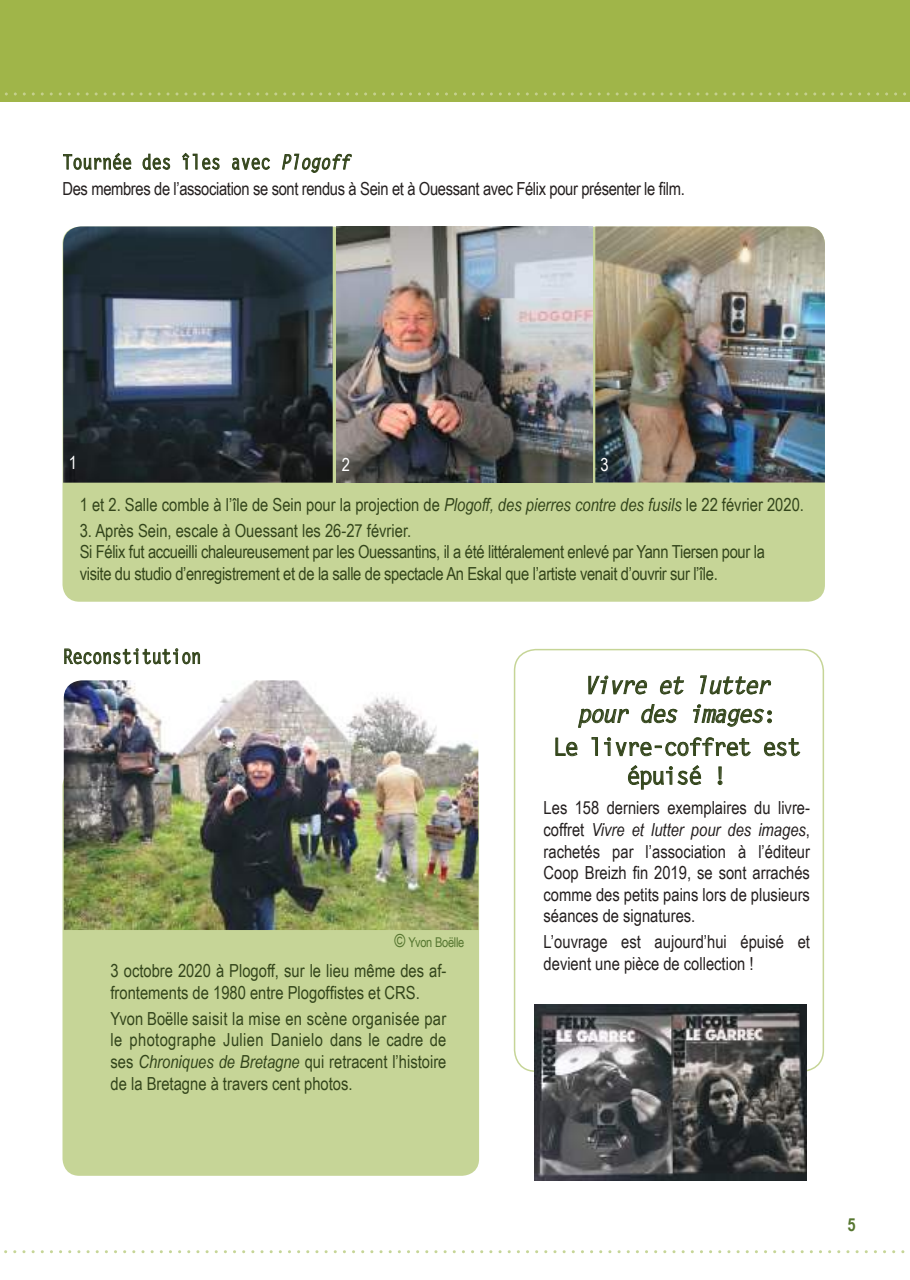
<style>
.page{position:relative;width:910px;height:1280px;background:#fff}
.page>*{position:absolute;margin:0;border:0;box-sizing:border-box;transform-origin:0 0}
.t1{font:italic 700 24px/28.8px "Letter Gothic Std";letter-spacing:-.085em;color:#33451b}
.t2{font:700 24px/28.8px "Letter Gothic Std";letter-spacing:-.085em;color:#33451b;text-align:center}
.t3{font:700 20.25px "Letter Gothic Std";letter-spacing:-.025em;color:#33451b;scale:.85 1}
.t4{font:18px/21.6px "Arial Narrow";color:#33451b}
.t5{font:18px/21.6px "Arial Narrow";color:#241f1f;text-align:justify}
.t6{font:18px/21.6px "Arial Narrow";letter-spacing:-.02em;color:#33451b}
.t7{font:18px "Arial Narrow";letter-spacing:-.02em;color:#241f1f}
.t8{font:18px "Arial Narrow";color:#fff}
.t9{font:700 18px "Arial Narrow";color:#567630}
.t10{font:13.5px "Arial Narrow";letter-spacing:-.02em;color:#567630}
.s1{font-style:italic}
.s2{font-style:italic;font-size:18px}
.s3{font-style:normal}
</style>
<div class="page">
<div style="left:63px;top:770px;width:416px;height:406px;background:#c6d597;border-radius:17px"></div>
<div style="left:0;top:0;width:910px;height:102px;background:#a0b549"></div>
<svg style="left:5px;top:92px;width:901px;height:3px"></svg>
<div style="left:63px;top:227px;width:762px;height:375px;background:#c6d597;border-radius:17px"></div>
<div style="left:514px;top:649px;width:310px;height:423px;border:2px solid #c6d597;border-radius:21px"></div>
<img style="left:534px;top:1005px;width:272px;height:175px">
<svg style="left:588px;top:675px;width:59px;height:19px"></svg>
<svg style="left:660px;top:676px;width:24px;height:18px"></svg>
<svg style="left:700px;top:675px;width:71px;height:19px"></svg>
<svg style="left:578px;top:709px;width:51px;height:19px"></svg>
<svg style="left:641px;top:704px;width:37px;height:19px"></svg>
<svg style="left:693px;top:704px;width:79px;height:23px"></svg>
<svg style="left:555px;top:737px;width:23px;height:19px"></svg>
<svg style="left:591px;top:737px;width:7px;height:19px"></svg>
<svg style="left:604px;top:737px;width:147px;height:19px"></svg>
<svg style="left:764px;top:738px;width:36px;height:18px"></svg>
<svg style="left:628px;top:765px;width:73px;height:25px"></svg>
<svg style="left:718px;top:767px;width:4px;height:18px"></svg>
<img style="left:595px;top:226px;width:230px;height:256px">
<img style="left:337px;top:226px;width:256px;height:257px">
<img style="left:63px;top:226px;width:270px;height:257px">
<svg style="left:63px;top:153px;width:68px;height:17px"></svg>
<svg style="left:143px;top:154px;width:27px;height:16px"></svg>
<svg style="left:182px;top:153px;width:37px;height:17px"></svg>
<svg style="left:232px;top:158px;width:38px;height:12px"></svg>
<svg style="left:282px;top:154px;width:70px;height:19px"></svg>
<img style="left:64px;top:680px;width:414px;height:250px">
<svg style="left:4px;top:1250px;width:901px;height:3px"></svg>
<svg style="left:64px;top:648px;width:136px;height:16px"></svg>
<p class="t3" style="left:63px;top:149px;width:340px">Tournée des îles avec <span class="s1">Plogoff</span></p>
<p class="t7" style="left:63px;top:175px;width:624px">Des membres de l’association se sont rendus à Sein et à Ouessant avec Félix pour présenter le film.</p>
<p class="t8" style="left:69px;top:449px;width:10px">1</p>
<p class="t8" style="left:342px;top:451px;width:10px">2</p>
<p class="t8" style="left:600px;top:452px;width:10px">3</p>
<p class="t4" style="left:80px;top:493px;width:726px">1 et 2. Salle comble à l’île de Sein pour la projection de <span class="s1">Plogoff, des pierres contre des fusils</span> le 22 février 2020.</p>
<p class="t6" style="left:80px;top:519px;width:687px">3. Après Sein, escale à Ouessant les 26-27 février.<br>Si Félix fut accueilli chaleureusement par les Ouessantins, il a été littéralement enlevé par Yann Tiersen pour la visite du studio d’enregistrement et de la salle de spectacle An Eskal que l’artiste venait d’ouvrir sur l’île.</p>
<p class="t3" style="left:63px;top:644px;width:165px">Reconstitution</p>
<p class="t10" style="left:394px;top:932px;width:72px"><span class="s2">©</span> Yvon Boëlle</p>
<p class="t4" style="left:111px;top:959px;width:337px">3 octobre 2020 à Plogoff, sur le lieu même des af&shy;frontements de 1980 entre Plogoffistes et CRS.</p>
<p class="t4" style="left:111px;top:1007px;width:337px;text-align:justify">Yvon Boëlle saisit la mise en scène organisée par le photographe Julien Danielo dans le cadre de ses <span class="s1">Chroniques de Bretagne</span> qui retracent l’histoire de la Bretagne à travers cent photos.</p>
<h1 class="t1" style="left:577px;top:671px;width:201px">Vivre et lutter pour des images<span class="s3">:</span></h1>
<h1 class="t2" style="left:552px;top:733px;width:251px">Le livre-coffret est épuisé !</h1>
<p class="t5" style="left:544px;top:796px;width:268px">Les 158 derniers exemplaires du livre&shy;coffret <span class="s1">Vivre et lutter pour des images</span>, rachetés par l’association à l’éditeur Coop Breizh fin 2019, se sont arrachés comme des petits pains lors de plusieurs séances de signatures.</p>
<p class="t5" style="left:544px;top:930px;width:268px">L’ouvrage est aujourd’hui épuisé et devient une pièce de collection !</p>
<p class="t9" style="left:847px;top:1210px;width:10px">5</p>
</div>
